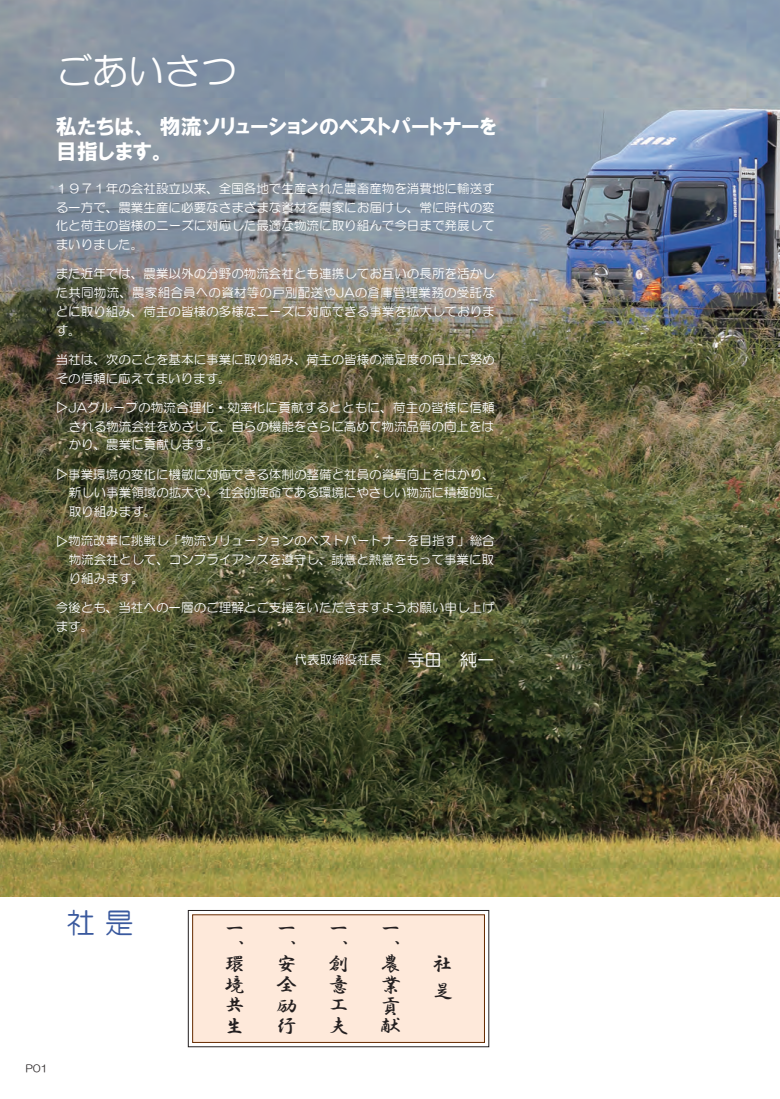
<style>
.page{position:relative;width:780px;height:1099px;background:#fff}
.page>*{position:absolute;margin:0;border:0;box-sizing:border-box;transform-origin:0 0}
.t1{font:36.25px "HG Maru Gothic MPRO";color:#fff}
.t2{font:28.75px "HG Maru Gothic MPRO";color:#3a599e}
.t3{font:21.25px/25px "HGP Soei Kakugothic UB";letter-spacing:.01em;color:#fff}
.t4{font:20.75px/20.8px "HGP Gyoshotai";color:#231f20}
.t5{font:12.5px/18.8px "HG Maru Gothic MPRO";letter-spacing:.005em;color:#fff;text-align:justify}
.t6{font:10px "HG Maru Gothic MPRO";color:#231f20}
.s1{font-family:"Koz Go Pro"}
.s2{font-size:17.5px}
</style>
<div class="page">
<img style="left:0;top:0;width:780px;height:897px">
<div style="left:192px;top:914px;width:292px;height:128px;background:#fee9da"></div>
<div style="left:188px;top:910px;width:301px;height:136px;border:1px solid #231f20"></div>
<h1 class="t1" style="left:56px;top:53px;width:183px">ごあいさつ</h1>
<h3 class="t3" style="left:56px;top:114px;width:443px">私たちは、物流ソリューションのベストパートナーを目指します。</h3>
<p class="t5" style="left:56px;top:179px;width:440px">１９７１年の会社設立以来、全国各地で生産された農畜産物を消費地に輸送する一方で、農業生産に必要なさまざまな資材を農家にお届けし、常に時代の変化と荷主の皆様のニーズに対応した最適な物流に取り組んで今日まで発展してまいりました。</p>
<p class="t5" style="left:56px;top:264px;width:440px">また近年では、農業以外の分野の物流会社とも連携してお互いの長所を活かした共同物流、農家組合員への資材等の戸別配送やJAの倉庫管理業務の受託などに取り組み、荷主の皆様の多様なニーズに対応できる事業を拡大しております。</p>
<p class="t5" style="left:56px;top:350px;width:440px">当社は、次のことを基本に事業に取り組み、荷主の皆様の満足度の向上に努めその信頼に応えてまいります。</p>
<p class="t5" style="left:69px;top:398px;width:427px;text-indent:-13px"><span class="s1">▷</span>JAグループの物流合理化・効率化に貢献するとともに、荷主の皆様に信頼される物流会社をめざして、自らの機能をさらに高めて物流品質の向上をはかり、農業に貢献します。</p>
<p class="t5" style="left:69px;top:465px;width:427px;text-indent:-13px"><span class="s1">▷</span>事業環境の変化に機敏に対応できる体制の整備と社員の資質向上をはかり、新しい事業領域の拡大や、社会的使命である環境にやさしい物流に積極的に取り組みます。</p>
<p class="t5" style="left:69px;top:531px;width:427px;text-indent:-13px"><span class="s1">▷</span>物流改革に挑戦し「物流ソリューションのベストパートナーを目指す」総合物流会社として、コンプライアンスを遵守し、誠意と熱意をもって事業に取り組みます。</p>
<p class="t5" style="left:56px;top:598px;width:440px">今後とも、当社への一層のご理解とご支援をいただきますようお願い申し上げます。</p>
<p class="t5" style="left:294px;top:650px;width:202px">代表取締役社長　　<span class="s2">寺田　純一</span></p>
<h2 class="t2" style="left:66px;top:907px;width:69px">社 是</h2>
<p class="t6" style="left:26px;top:1062px;width:23px">P01</p>
<h3 class="t4" style="left:224px;top:918px;width:20px">一、</h3>
<h3 class="t4" style="left:224px;top:953px;width:21px;text-align:justify">環境共生</h3>
<h3 class="t4" style="left:276px;top:918px;width:20px">一、</h3>
<h3 class="t4" style="left:276px;top:952px;width:22px;text-align:justify">安全励行</h3>
<h3 class="t4" style="left:328px;top:918px;width:20px">一、</h3>
<h3 class="t4" style="left:328px;top:953px;width:21px;text-align:justify">創意工夫</h3>
<h3 class="t4" style="left:380px;top:918px;width:20px">一、</h3>
<h3 class="t4" style="left:380px;top:953px;width:22px;text-align:justify">農業貢献</h3>
<h3 class="t4" style="left:432px;top:949px;width:22px;line-height:27.6px">社是</h3>
</div>
